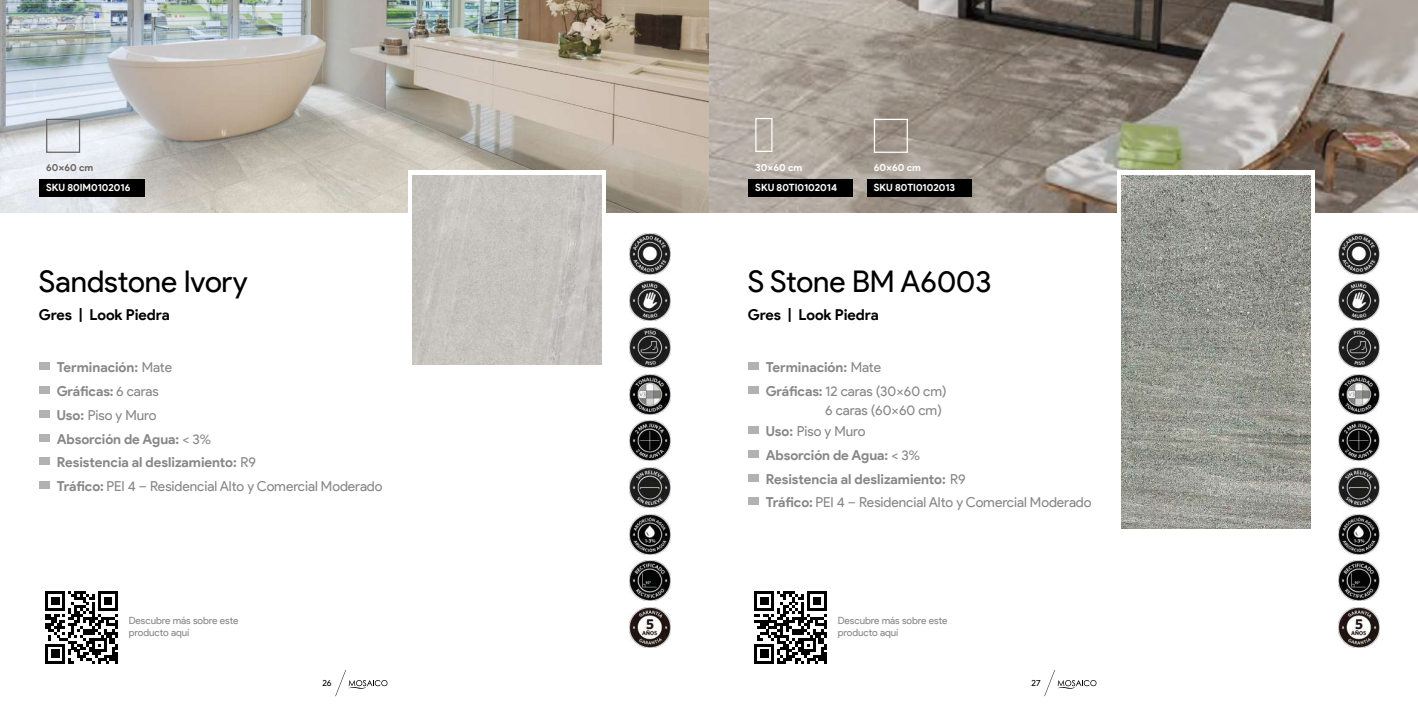
<style>
.page{position:relative;width:1418px;height:709px;background:#fff}
.page>*{position:absolute;margin:0;border:0;box-sizing:border-box;transform-origin:0 0}
.t1{font:30px "Product Sans";color:#000}
.t2{font:700 15px "Product Sans";color:#000}
.t3{font:13.75px "Product Sans";color:#878787}
.t4{font:700 13.75px "Product Sans";letter-spacing:-.005em;color:#878787}
.t5{font:10px/12px "Product Sans";letter-spacing:-.005em;color:#878787}
.t6{font:700 10px "Product Sans";color:#fff}
.t7{font:700 10px "Product Sans";color:#696461}
.t8{font:8.75px "Product Sans";color:#000}
.s1{font-weight:400}
.s2{font-weight:700}
</style>
<div class="page">
<img style="left:0;top:0;width:1417px;height:213px">
<div style="left:408px;top:170px;width:198px;height:81px;background:#fff"></div>
<div style="left:1117px;top:170px;width:198px;height:81px;background:#fff"></div>
<img style="left:413px;top:175px;width:188px;height:189px">
<img style="left:1121px;top:175px;width:189px;height:354px">
<div style="left:867px;top:179px;width:105px;height:18px;background:#000"></div>
<div style="left:866px;top:179px;width:105px;height:18px;background:#000"></div>
<div style="left:748px;top:179px;width:105px;height:18px;background:#000"></div>
<div style="left:39px;top:179px;width:106px;height:18px;background:#000"></div>
<div style="left:46px;top:119px;width:34px;height:34px;border:1px solid #696461"></div>
<div style="left:873px;top:119px;width:34px;height:34px;border:1px solid #fff"></div>
<div style="left:755px;top:118px;width:17px;height:34px;border:1px solid #fff"></div>
<img style="left:1338px;top:234px;width:40px;height:40px">
<img style="left:1338px;top:421px;width:40px;height:40px">
<img style="left:1338px;top:467px;width:40px;height:40px">
<img style="left:1338px;top:327px;width:40px;height:40px">
<img style="left:1338px;top:514px;width:40px;height:40px">
<img style="left:1338px;top:281px;width:40px;height:40px">
<img style="left:1338px;top:374px;width:40px;height:40px">
<img style="left:1338px;top:607px;width:40px;height:40px">
<img style="left:1338px;top:561px;width:40px;height:40px">
<img style="left:630px;top:234px;width:40px;height:40px">
<img style="left:630px;top:421px;width:40px;height:40px">
<img style="left:630px;top:467px;width:40px;height:40px">
<img style="left:630px;top:327px;width:40px;height:40px">
<img style="left:630px;top:514px;width:40px;height:40px">
<img style="left:630px;top:281px;width:40px;height:40px">
<img style="left:630px;top:374px;width:40px;height:40px">
<img style="left:630px;top:607px;width:40px;height:40px">
<img style="left:630px;top:561px;width:40px;height:40px">
<div style="left:748px;top:362px;width:10px;height:8px;background:#b3b2b2"></div>
<div style="left:748px;top:426px;width:10px;height:8px;background:#b3b2b2"></div>
<div style="left:748px;top:473px;width:10px;height:8px;background:#b3b2b2"></div>
<div style="left:748px;top:497px;width:10px;height:8px;background:#b3b2b2"></div>
<div style="left:748px;top:386px;width:10px;height:8px;background:#b3b2b2"></div>
<div style="left:748px;top:450px;width:10px;height:8px;background:#b3b2b2"></div>
<div style="left:39px;top:362px;width:10px;height:8px;background:#b3b2b2"></div>
<div style="left:39px;top:410px;width:10px;height:8px;background:#b3b2b2"></div>
<div style="left:39px;top:457px;width:10px;height:8px;background:#b3b2b2"></div>
<div style="left:39px;top:481px;width:10px;height:7px;background:#b3b2b2"></div>
<div style="left:39px;top:386px;width:10px;height:8px;background:#b3b2b2"></div>
<div style="left:39px;top:433px;width:10px;height:8px;background:#b3b2b2"></div>
<svg style="left:754px;top:591px;width:73px;height:73px"></svg>
<svg style="left:45px;top:591px;width:73px;height:73px"></svg>
<svg style="left:1044px;top:670px;width:52px;height:26px"></svg>
<svg style="left:335px;top:670px;width:52px;height:26px"></svg>
<p class="t7" style="left:46px;top:162px;width:49px">60x60 cm</p>
<p class="t6" style="left:755px;top:162px;width:49px">30x60 cm</p>
<p class="t6" style="left:873px;top:162px;width:49px">60x60 cm</p>
<p class="t6" style="left:46px;top:182px;width:86px">SKU 80IM0102016</p>
<p class="t6" style="left:755px;top:182px;width:83px">SKU 80TI0102014</p>
<p class="t6" style="left:873px;top:182px;width:83px">SKU 80TI0102013</p>
<h1 class="t1" style="left:39px;top:265px;width:210px">Sandstone Ivory</h1>
<p class="t2" style="left:39px;top:306px;width:132px">Gres | Look Piedra</p>
<h1 class="t1" style="left:748px;top:265px;width:245px">S Stone BM A6003</h1>
<p class="t2" style="left:748px;top:306px;width:132px">Gres | Look Piedra</p>
<p class="t4" style="left:57px;top:359px;width:117px">Terminación: <span class="s1">Mate</span></p>
<p class="t3" style="left:57px;top:407px;width:101px"><span class="s2">Uso:</span> Piso y Muro</p>
<p class="t4" style="left:57px;top:383px;width:103px">Gráficas: <span class="s1">6 caras</span></p>
<p class="t4" style="left:57px;top:430px;width:156px">Absorción de Agua: <span class="s1">&lt; 3%</span></p>
<p class="t4" style="left:765px;top:359px;width:117px">Terminación: <span class="s1">Mate</span></p>
<p class="t3" style="left:765px;top:383px;width:182px"><span class="s2">Gráficas:</span> 12 caras (30x60 cm)</p>
<p class="t3" style="left:825px;top:403px;width:118px">6 caras (60x60 cm)</p>
<p class="t3" style="left:765px;top:424px;width:101px"><span class="s2">Uso:</span> Piso y Muro</p>
<p class="t4" style="left:57px;top:454px;width:201px">Resistencia al deslizamiento: <span class="s1">R9</span></p>
<p class="t4" style="left:765px;top:446px;width:156px">Absorción de Agua: <span class="s1">&lt; 3%</span></p>
<p class="t3" style="left:57px;top:478px;width:327px"><span class="s2">Tráfico:</span> PEI 4 – Residencial Alto y Comercial Moderado</p>
<p class="t4" style="left:765px;top:470px;width:201px">Resistencia al deslizamiento: <span class="s1">R9</span></p>
<p class="t3" style="left:765px;top:494px;width:327px"><span class="s2">Tráfico:</span> PEI 4 – Residencial Alto y Comercial Moderado</p>
<p class="t5" style="left:129px;top:614px;width:111px">Descubre más sobre este producto aquí</p>
<p class="t5" style="left:837px;top:614px;width:111px">Descubre más sobre este producto aquí</p>
<p class="t8" style="left:322px;top:677px;width:11px">26</p>
<p class="t8" style="left:1031px;top:677px;width:11px">27</p>
</div>
